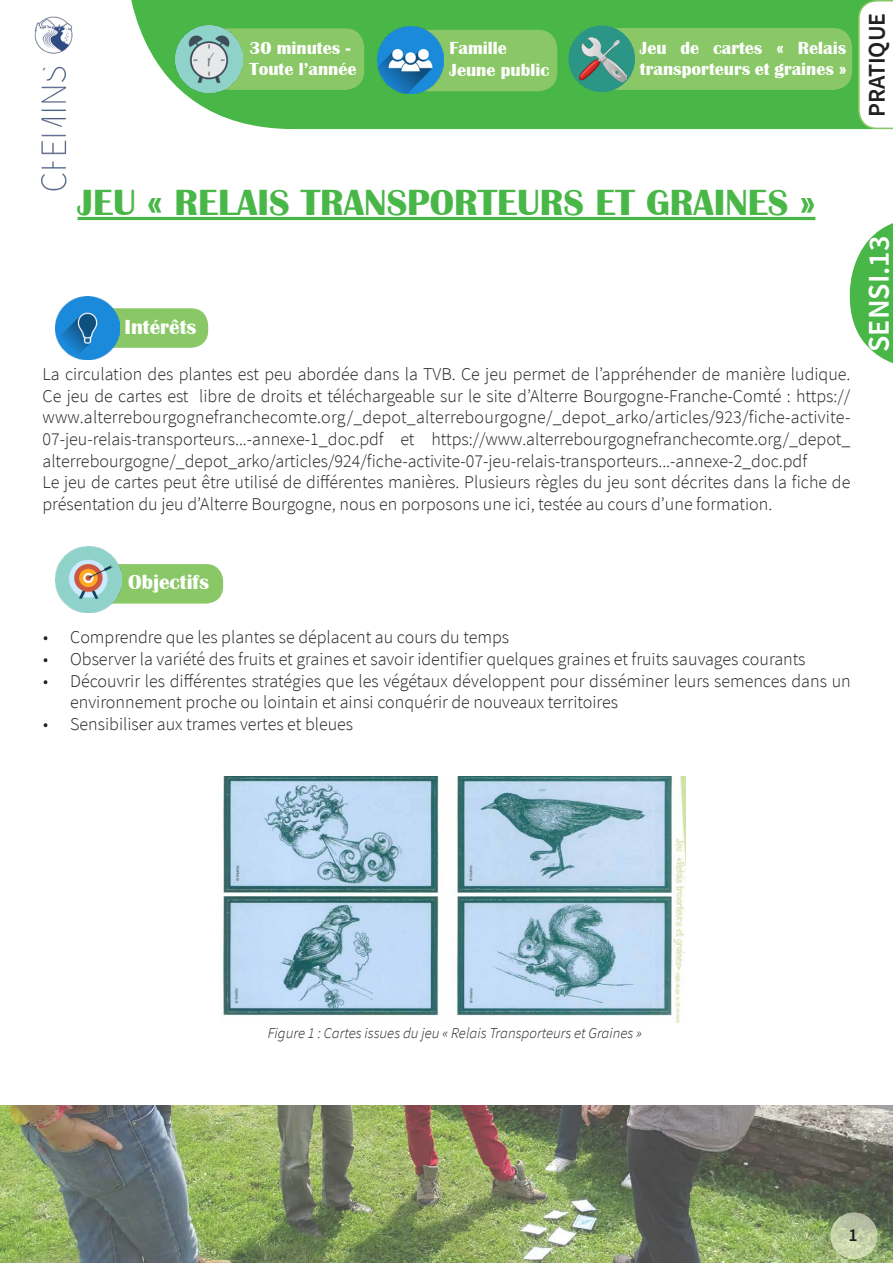
<style>
.page{position:relative;width:893px;height:1263px;background:#fff}
.page>*{position:absolute;margin:0;border:0;box-sizing:border-box;transform-origin:0 0}
.t1{font:700 37.5px "Britannic";color:#49b748}
.t2{font:600 30px "Source Sans Pro";color:#fff}
.t3{font:600 24px "Source Sans Pro";color:#231f20}
.t4{font:700 21px "Britannic";color:#fff}
.t5{font:300 18px/21.6px "Source Sans Pro";color:#231f20}
.t6{font:700 18px/21.6px "Britannic";color:#fff}
.t7{font:600 18px "Source Sans Pro";color:#231f20}
.t8{font:italic 300 15px "Source Sans Pro";color:#231f20}
</style>
<div class="page">
<img style="left:0;top:1106px;width:893px;height:157px">
<svg style="left:131px;top:0;width:727px;height:129px;background:#59bd58"></svg>
<div style="left:197px;top:29px;width:166px;height:60px;background:#8ac867;border-radius:18px"></div>
<div style="left:197px;top:28px;width:167px;height:62px;border:2px solid #8ac867;border-radius:18px"></div>
<img style="left:175px;top:26px;width:67px;height:66px">
<div style="left:580px;top:29px;width:271px;height:60px;background:#8ac867;border-radius:18px"></div>
<div style="left:580px;top:28px;width:272px;height:62px;border:2px solid #8ac867;border-radius:18px"></div>
<div style="left:568px;top:26px;width:67px;height:66px;background:#2b9685;border-radius:50%"></div>
<img style="left:579px;top:38px;width:48px;height:43px">
<div style="left:407px;top:31px;width:149px;height:60px;background:#8ac867;border-radius:18px"></div>
<div style="left:406px;top:30px;width:151px;height:61px;border:2px solid #8ac867;border-radius:18px"></div>
<img style="left:377px;top:27px;width:67px;height:67px">
<img style="left:34px;top:16px;width:39px;height:175px">
<hr style="left:78px;top:217px;width:737px;height:3px;background:#49b748">
<img style="left:830px;top:1211px;width:48px;height:49px">
<div style="left:82px;top:307px;width:127px;height:42px;background:#8ac867;border-radius:18px"></div>
<div style="left:81px;top:307px;width:129px;height:42px;border:2px solid #fff;border-radius:18px"></div>
<img style="left:55px;top:296px;width:64px;height:64px">
<div style="left:90px;top:563px;width:134px;height:41px;background:#8ac867;border-radius:18px"></div>
<div style="left:90px;top:563px;width:135px;height:42px;border:2px solid #fff;border-radius:18px"></div>
<img style="left:56px;top:547px;width:65px;height:65px">
<img style="left:222px;top:777px;width:463px;height:245px">
<svg style="left:858px;top:0;width:35px;height:129px"></svg>
<svg style="left:850px;top:223px;width:43px;height:141px"></svg>
<p class="t6" style="left:249px;top:37px;width:102px">30 minutes -</p>
<p class="t6" style="left:249px;top:59px;width:109px">Toute l’année</p>
<p class="t6" style="left:450px;top:37px;width:59px">Famille</p>
<p class="t6" style="left:450px;top:59px;width:101px">Jeune public</p>
<p class="t6" style="left:640px;top:37px;width:208px">Jeu de cartes « Relais transporteurs et graines »</p>
<p class="t3" style="left:861px;top:117px;width:106px;rotate:-90deg">PRATIQUE</p>
<p class="t1" style="left:78px;top:181px;width:739px">JEU « RELAIS TRANSPORTEURS ET GRAINES »</p>
<p class="t4" style="left:125px;top:315px;width:73px">Intérêts</p>
<p class="t5" style="left:43px;top:363px;width:809px;text-align:justify">La circulation des plantes est peu abordée dans la TVB. Ce jeu permet de l’appréhender de manière ludique.<br>Ce jeu de cartes est libre de droits et téléchargeable sur le site d’Alterre Bourgogne-Franche-Comté : https:// www.alterrebourgognefranchecomte.org/_depot_alterrebourgogne/_depot_arko/articles/923/fiche-activite-07-jeu-relais-transporteurs...-annexe-1_doc.pdf et https://www.alterrebourgognefranchecomte.org/_depot_ alterrebourgogne/_depot_arko/articles/924/fiche-activite-07-jeu-relais-transporteurs...-annexe-2_doc.pdf</p>
<p class="t5" style="left:43px;top:471px;width:809px">Le jeu de cartes peut être utilisé de différentes manières. Plusieurs règles du jeu sont décrites dans la fiche de présentation du jeu d’Alterre Bourgogne, nous en porposons une ici, testée au cours d’une formation.</p>
<p class="t2" style="left:859px;top:352px;width:118px;rotate:-90deg">SENSI.13</p>
<p class="t4" style="left:128px;top:571px;width:82px">Objectifs</p>
<p class="t5" style="left:43px;top:627px;width:467px">• Comprendre que les plantes se déplacent au cours du temps</p>
<p class="t5" style="left:43px;top:648px;width:764px">• Observer la variété des fruits et graines et savoir identifier quelques graines et fruits sauvages courants</p>
<p class="t5" style="left:70px;top:670px;width:782px;text-indent:-27px">• Découvrir les différentes stratégies que les végétaux développent pour disséminer leurs semences dans un environnement proche ou lointain et ainsi conquérir de nouveaux territoires</p>
<p class="t5" style="left:43px;top:713px;width:312px">• Sensibiliser aux trames vertes et bleues</p>
<p class="t8" style="left:268px;top:1023px;width:376px">Figure 1 : Cartes issues du jeu « Relais Transporteurs et Graines »</p>
<p class="t7" style="left:848px;top:1223px;width:11px">1</p>
</div>
